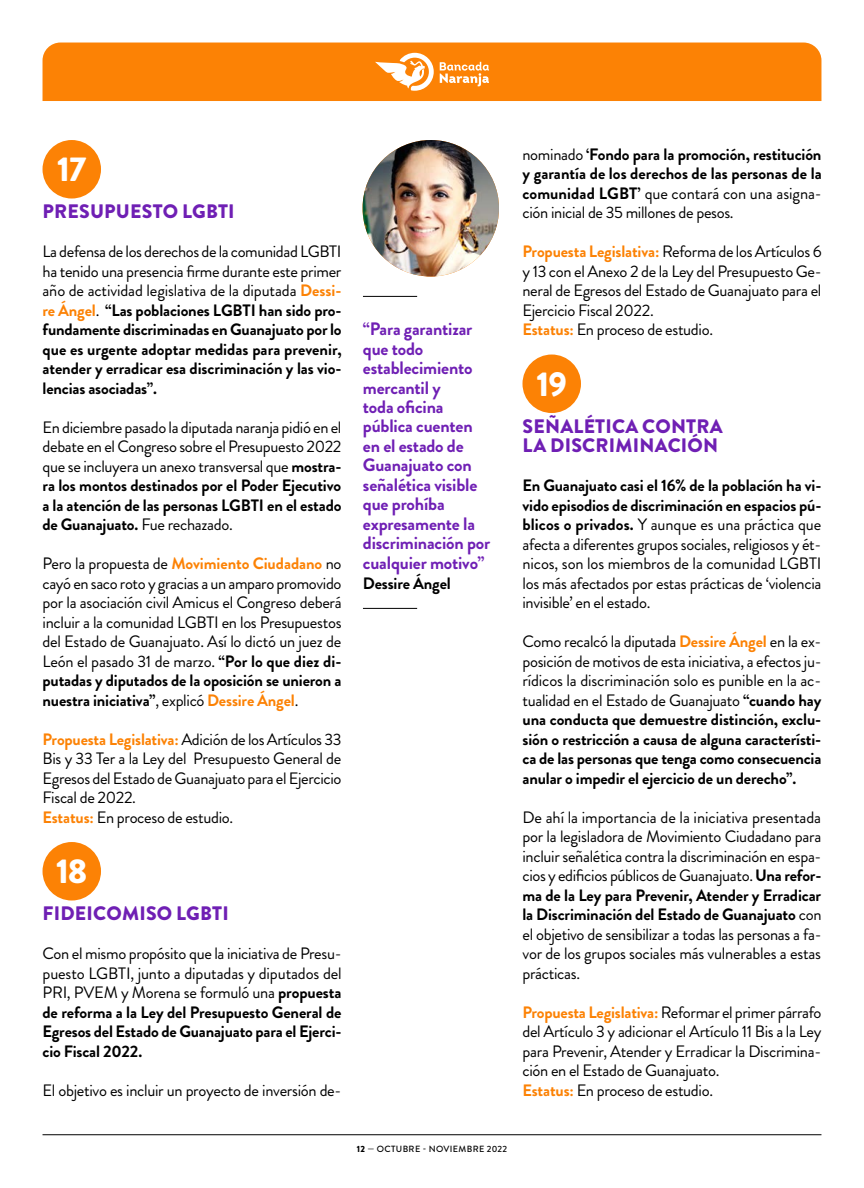
<style>
.page{position:relative;width:864px;height:1188px;background:#fff}
.page>*{position:absolute;margin:0;border:0;box-sizing:border-box;transform-origin:0 0}
.t1{font:900 34.5px "Brandon Grotesque";color:#fff}
.t2{font:900 19.5px/19.5px "Brandon Grotesque";letter-spacing:.01em;color:#6f1fb4}
.t3{font:700 18px/19.5px "Brandon Grotesque";letter-spacing:-.01em;color:#6f1fb4}
.t4{font:16.5px/19.5px "Brandon Grotesque";letter-spacing:-.02em;color:#000;text-align:justify}
.t5{font:700 16.5px/19.5px "Brandon Grotesque";letter-spacing:-.01em;color:#000;text-align:justify}
.t6{font:500 9px "Brandon Grotesque";letter-spacing:.04em;color:#000}
.s1{font-weight:400}
.s2{color:#fc8205}
.s3{font-weight:700}
.s4{font-weight:700;color:#fc8205}
.s5{font-weight:900}
</style>
<div class="page">
<hr style="left:43px;top:1134px;width:778px;height:1px;background:#000">
<div style="left:43px;top:43px;width:778px;height:58px;background:#fc8205"></div>
<svg style="left:375px;top:53px;width:59px;height:38px"></svg>
<svg style="left:440px;top:62px;width:49px;height:25px"></svg>
<div style="left:43px;top:140px;width:58px;height:59px;background:#fc8205;border-radius:50%"></div>
<div style="left:43px;top:842px;width:58px;height:59px;background:#fc8205;border-radius:50%"></div>
<div style="left:522px;top:355px;width:59px;height:58px;background:#fc8205;border-radius:50%"></div>
<img style="left:363px;top:140px;width:136px;height:137px;border-radius:68px">
<hr style="left:363px;top:608px;width:54px;height:1px;background:#000">
<hr style="left:363px;top:296px;width:54px;height:1px;background:#000">
<h1 class="t1" style="left:57px;top:145px;width:30px">17</h1>
<p class="t2" style="left:43px;top:202px;width:194px">PRESUPUESTO LGBTI</p>
<p class="t5" style="left:43px;top:242px;width:301px"><span class="s1">La defensa de los derechos de la comunidad LGBTI ha tenido una presencia firme durante este primer año de actividad legislativa de la diputada</span> <span class="s2">Dessi&shy;re Ángel</span><span class="s1">.</span> “Las poblaciones LGBTI han sido pro&shy;fundamente discriminadas en Guanajuato por lo que es urgente adoptar medidas para prevenir, atender y erradicar esa discriminación y las vio&shy;lencias asociadas”.</p>
<p class="t4" style="left:43px;top:417px;width:301px">En diciembre pasado la diputada naranja pidió en el debate en el Congreso sobre el Presupuesto 2022 que se incluyera un anexo transversal que <span class="s3">mostra&shy;ra los montos destinados por el Poder Ejecutivo a la atención de las personas LGBTI en el estado de Guanajuato.</span> Fue rechazado.</p>
<p class="t4" style="left:43px;top:554px;width:301px">Pero la propuesta de <span class="s4">Movimiento Ciudadano</span> no cayó en saco roto y gracias a un amparo promovido por la asociación civil Amicus el Congreso deberá incluir a la comunidad LGBTI en los Presupuestos del Estado de Guanajuato. Así lo dictó un juez de León el pasado 31 de marzo. <span class="s3">“Por lo que diez di&shy;putadas y diputados de la oposición se unieron a nuestra iniciativa”</span>, explicó <span class="s4">Dessire Ángel</span>.</p>
<p class="t4" style="left:43px;top:729px;width:301px;text-align:left"><span class="s4">Propuesta Legislativa:</span> Adición de los Artículos 33<br>Bis y 33 Ter a la Ley del Presupuesto General de Egresos del Estado de Guanajuato para el Ejercicio Fiscal de 2022.<br><span class="s4">Estatus:</span> En proceso de estudio.</p>
<h1 class="t1" style="left:56px;top:847px;width:33px">18</h1>
<p class="t2" style="left:43px;top:904px;width:188px">FIDEICOMISO LGBTI</p>
<p class="t4" style="left:43px;top:944px;width:301px">Con el mismo propósito que la iniciativa de Presu&shy;puesto LGBTI, junto a diputadas y diputados del PRI, PVEM y Morena se formuló una <span class="s3">propuesta de reforma a la Ley del Presupuesto General de Egresos del Estado de Guanajuato para el Ejerci&shy;cio Fiscal 2022.</span></p>
<p class="t4" style="left:43px;top:1080px;width:300px">El objetivo es incluir un proyecto de inversión de-</p>
<p class="t3" style="left:363px;top:319px;width:129px">“Para garantizar que todo establecimiento mercantil y<br>toda oficina pública cuenten en el estado de<br>Guanajuato con señalética visible que prohíba expresamente la discriminación por cualquier motivo”</p>
<p class="t5" style="left:363px;top:573px;width:89px">Dessire Ángel</p>
<p class="t5" style="left:522px;top:144px;width:301px"><span class="s1">nominado</span> ‘Fondo para la promoción, restitución y garantía de los derechos de las personas de la comunidad LGBT’ <span class="s1">que contará con una asigna&shy;ción inicial de 35 millones de pesos.</span></p>
<p class="t4" style="left:522px;top:242px;width:301px;text-align:left"><span class="s4">Propuesta Legislativa:</span> Reforma de los Artículos 6 y 13 con el Anexo 2 de la Ley del Presupuesto Ge&shy;neral de Egresos del Estado de Guanajuato para el Ejercicio Fiscal 2022.<br><span class="s4">Estatus:</span> En proceso de estudio.</p>
<h1 class="t1" style="left:537px;top:360px;width:32px">19</h1>
<p class="t2" style="left:523px;top:416px;width:201px">SEÑALÉTICA CONTRA<br>LA DISCRIMINACIÓN</p>
<p class="t4" style="left:522px;top:476px;width:301px"><span class="s3">En Guanajuato casi el 16% de la población ha vi&shy;vido episodios de discriminación en espacios pú&shy;blicos o privados.</span> Y aunque es una práctica que afecta a diferentes grupos sociales, religiosos y ét&shy;nicos, son los miembros de la comunidad LGBTI los más afectados por estas prácticas de ‘violencia invisible’ en el estado.</p>
<p class="t5" style="left:522px;top:632px;width:301px"><span class="s1">Como recalcó la diputada</span> <span class="s2">Dessire Ángel</span> <span class="s1">en la ex&shy;posición de motivos de esta iniciativa, a efectos ju&shy;rídicos la discriminación solo es punible en la ac&shy;tualidad en el Estado de Guanajuato</span> “cuando hay una conducta que demuestre distinción, exclu&shy;sión o restricción a causa de alguna característi&shy;ca de las personas que tenga como consecuencia anular o impedir el ejercicio de un derecho”.</p>
<p class="t4" style="left:522px;top:807px;width:301px">De ahí la importancia de la iniciativa presentada por la legisladora de Movimiento Ciudadano para incluir señalética contra la discriminación en espa&shy;cios y edificios públicos de Guanajuato. <span class="s3">Una refor&shy;ma de la Ley para Prevenir, Atender y Erradicar la Discriminación del Estado de Guanajuato</span> con el objetivo de sensibilizar a todas las personas a fa&shy;vor de los grupos sociales más vulnerables a estas prácticas.</p>
<p class="t4" style="left:522px;top:1002px;width:301px;text-align:left"><span class="s4">Propuesta Legislativa:</span> Reformar el primer párrafo del Artículo 3 y adicionar el Artículo 11 Bis a la Ley para Prevenir, Atender y Erradicar la Discrimina&shy;ción en el Estado de Guanajuato.<br><span class="s4">Estatus:</span> En proceso de estudio.</p>
<p class="t6" style="left:357px;top:1142px;width:152px"><span class="s5">12</span> — OCTUBRE - NOVIEMBRE 2022</p>
</div>
